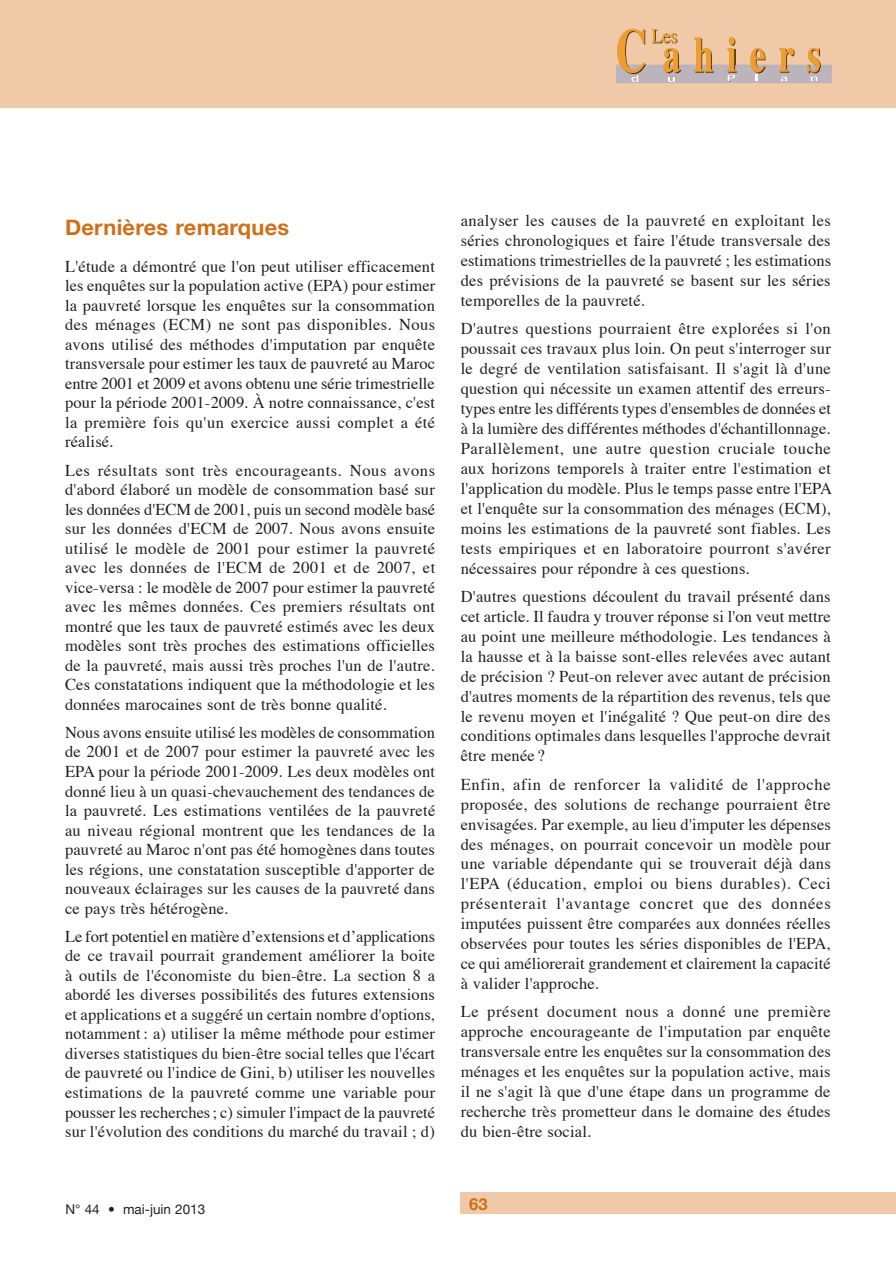
<style>
.page{position:relative;width:896px;height:1266px;background:#fff}
.page>*{position:absolute;margin:0;border:0;box-sizing:border-box;transform-origin:0 0}
.t1{font:700 21.75px "Helvetica Neue";letter-spacing:.015em;color:#ce7018}
.t2{font:16.5px/19.5px "Times";letter-spacing:.01em;color:#231f20;text-align:justify}
.t3{font:700 16.5px "Helvetica Neue";color:#ce7018}
.t4{font:13.5px "Helvetica Neue";color:#231f20}
</style>
<div class="page">
<hr style="left:0;top:0;width:1px;height:108px;background:#f0caa8">
<div style="left:460px;top:1192px;width:435px;height:21px;background:#f0caa8"></div>
<div style="left:1px;top:0;width:894px;height:108px;background:#f0caa8"></div>
<svg style="left:616px;top:29px;width:215px;height:54px"></svg>
<h1 class="t1" style="left:65px;top:214px;width:225px">Dernières remarques</h1>
<p class="t2" style="left:65px;top:255px;width:372px">L'étude a démontré que l'on peut utiliser efficacement les enquêtes sur la population active (EPA) pour estimer la pauvreté lorsque les enquêtes sur la consommation des ménages (ECM) ne sont pas disponibles. Nous avons utilisé des méthodes d'imputation par enquête transversale pour estimer les taux de pauvreté au Maroc entre 2001 et 2009 et avons obtenu une série trimestrielle pour la période 2001-2009. À notre connaissance, c'est la première fois qu'un exercice aussi complet a été réalisé.</p>
<p class="t2" style="left:65px;top:459px;width:371px;text-align:left">Les résultats sont très encourageants. Nous avons d'abord élaboré un modèle de consommation basé sur les données d'ECM de 2001, puis un second modèle basé sur les données d'ECM de 2007. Nous avons ensuite utilisé le modèle de 2001 pour estimer la pauvreté avec les données de l'ECM de 2001 et de 2007, et vice-versa : le modèle de 2007 pour estimer la pauvreté avec les mêmes données. Ces premiers résultats ont montré que les taux de pauvreté estimés avec les deux modèles sont très proches des estimations officielles de la pauvreté, mais aussi très proches l'un de l'autre.<br>Ces constatations indiquent que la méthodologie et les données marocaines sont de très bonne qualité.</p>
<p class="t2" style="left:65px;top:721px;width:372px">Nous avons ensuite utilisé les modèles de consommation de 2001 et de 2007 pour estimer la pauvreté avec les EPA pour la période 2001-2009. Les deux modèles ont donné lieu à un quasi-chevauchement des tendances de la pauvreté. Les estimations ventilées de la pauvreté au niveau régional montrent que les tendances de la pauvreté au Maroc n'ont pas été homogènes dans toutes les régions, une constatation susceptible d'apporter de nouveaux éclairages sur les causes de la pauvreté dans ce pays très hétérogène.</p>
<p class="t2" style="left:65px;top:925px;width:371px">Le fort potentiel en matière d’extensions et d’applications de ce travail pourrait grandement améliorer la boite à outils de l'économiste du bien-être. La section 8 a abordé les diverses possibilités des futures extensions et applications et a suggéré un certain nombre d'options, notamment : a) utiliser la même méthode pour estimer diverses statistiques du bien-être social telles que l'écart de pauvreté ou l'indice de Gini, b) utiliser les nouvelles estimations de la pauvreté comme une variable pour pousser les recherches; c) simuler l'impact de la pauvreté sur l'évolution des conditions du marché du travail ; d)</p>
<p class="t2" style="left:460px;top:209px;width:372px;line-height:20px">analyser les causes de la pauvreté en exploitant les séries chronologiques et faire l'étude transversale des estimations trimestrielles de la pauvreté ; les estimations des prévisions de la pauvreté se basent sur les séries temporelles de la pauvreté.</p>
<p class="t2" style="left:460px;top:317px;width:373px;line-height:20px;text-align:left">D'autres questions pourraient être explorées si l'on poussait ces travaux plus loin. On peut s'interroger sur le degré de ventilation satisfaisant. Il s'agit là d'une question qui nécessite un examen attentif des erreurs&shy;types entre les différents types d'ensembles de données et à la lumière des différentes méthodes d'échantillonnage.<br>Parallèlement, une autre question cruciale touche aux horizons temporels à traiter entre l'estimation et l'application du modèle. Plus le temps passe entre l'EPA et l'enquête sur la consommation des ménages (ECM), moins les estimations de la pauvreté sont fiables. Les tests empiriques et en laboratoire pourront s'avérer nécessaires pour répondre à ces questions.</p>
<p class="t2" style="left:460px;top:585px;width:371px;line-height:20px">D'autres questions découlent du travail présenté dans cet article. Il faudra y trouver réponse si l'on veut mettre au point une meilleure méthodologie. Les tendances à la hausse et à la baisse sont-elles relevées avec autant de précision ? Peut-on relever avec autant de précision d'autres moments de la répartition des revenus, tels que le revenu moyen et l'inégalité ? Que peut-on dire des conditions optimales dans lesquelles l'approche devrait être menée ?</p>
<p class="t2" style="left:460px;top:772px;width:371px;line-height:20px">Enfin, afin de renforcer la validité de l'approche proposée, des solutions de rechange pourraient être envisagées. Par exemple, au lieu d'imputer les dépenses des ménages, on pourrait concevoir un modèle pour une variable dépendante qui se trouverait déjà dans l'EPA (éducation, emploi ou biens durables). Ceci présenterait l'avantage concret que des données imputées puissent être comparées aux données réelles observées pour toutes les séries disponibles de l'EPA, ce qui améliorerait grandement et clairement la capacité à valider l'approche.</p>
<p class="t2" style="left:460px;top:1000px;width:371px;line-height:20px">Le présent document nous a donné une première approche encourageante de l'imputation par enquête transversale entre les enquêtes sur la consommation des ménages et les enquêtes sur la population active, mais il ne s'agit là que d'une étape dans un programme de recherche très prometteur dans le domaine des études du bien-être social.</p>
<p class="t4" style="left:65px;top:1200px;width:141px">N° 44 • mai-juin 2013</p>
<p class="t3" style="left:469px;top:1194px;width:20px">63</p>
</div>
